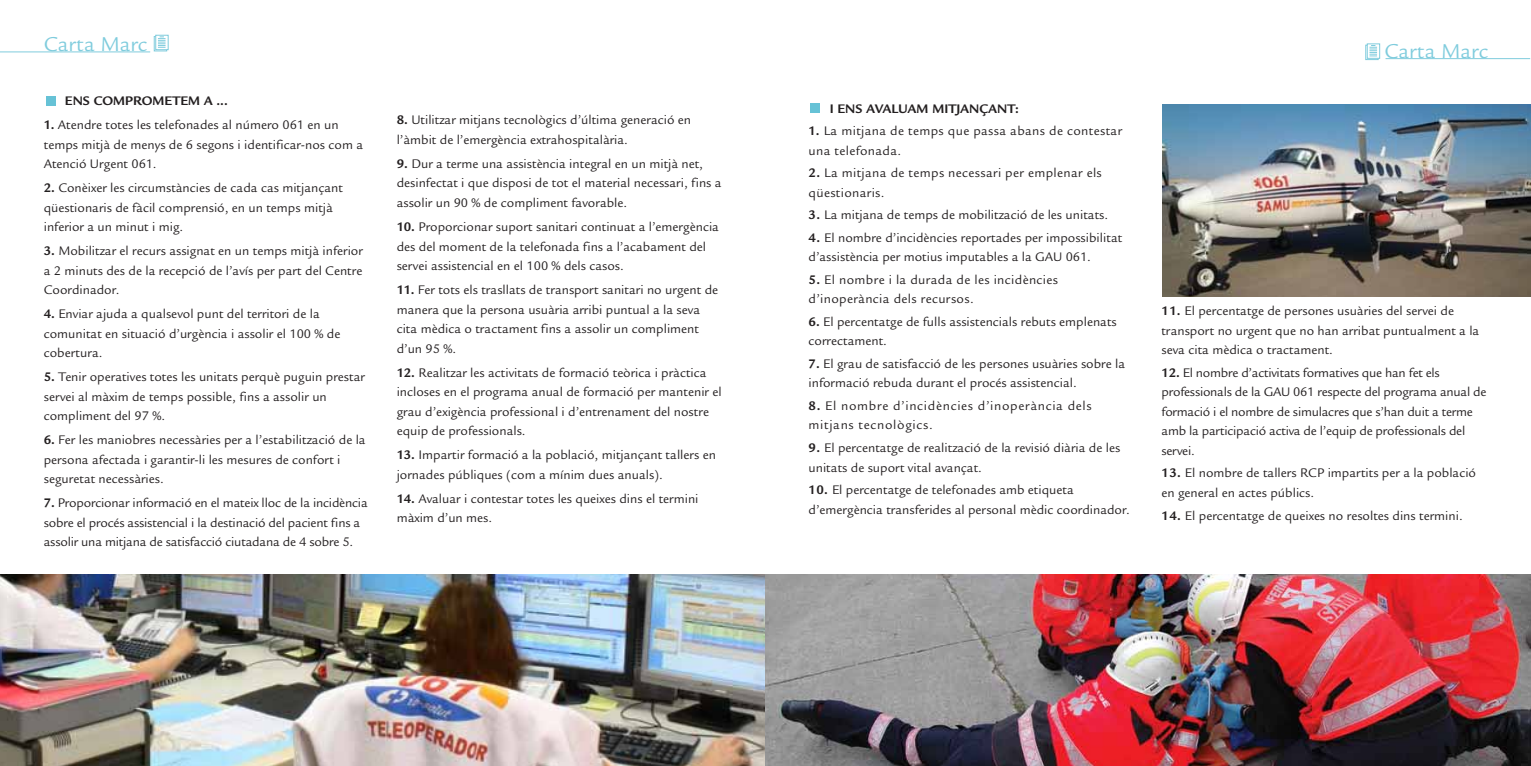
<style>
.page{position:relative;width:1531px;height:766px;background:#fff}
.page>*{position:absolute;margin:0;border:0;box-sizing:border-box;transform-origin:0 0}
.t1{font:21.75px "Legacy Sans";color:#80ccdd}
.t2{font:13.5px/19.5px "Legacy Sans";color:#231f20}
.t3{font:13.5px/19.5px "Legacy Sans";letter-spacing:-.02em;color:#231f20}
.t4{font:13.5px/19.5px "Legacy Sans";letter-spacing:.025em;color:#231f20}
.t5{font:13.5px/19.5px "Legacy Sans";letter-spacing:.05em;color:#231f20}
.t6{font:700 13.5px "Legacy Sans";color:#231f20}
.s1{font-weight:700}
</style>
<div class="page">
<div style="left:46px;top:96px;width:9px;height:9px;background:#66c2d6"></div>
<div style="left:811px;top:104px;width:9px;height:9px;background:#66c2d6"></div>
<img style="left:1162px;top:104px;width:368px;height:192px">
<img style="left:0;top:574px;width:1530px;height:191px">
<hr style="left:1385px;top:58px;width:145px;height:1px;background:#80ccdd">
<svg style="left:1365px;top:45px;width:13px;height:15px"></svg>
<div style="left:1367px;top:44px;width:13px;height:15px;background:#fff;border:1px solid #80ccdd"></div>
<svg style="left:1368px;top:45px;width:9px;height:13px"></svg>
<svg style="left:154px;top:36px;width:13px;height:15px"></svg>
<svg style="left:155px;top:35px;width:13px;height:15px"></svg>
<svg style="left:156px;top:37px;width:10px;height:12px"></svg>
<hr style="left:0;top:52px;width:150px;height:1px;background:#80ccdd">
<h1 class="t1" style="left:44px;top:32px;width:105px">Carta Marc</h1>
<h1 class="t1" style="left:1384px;top:39px;width:105px">Carta Marc</h1>
<p class="t6" style="left:65px;top:93px;width:164px">ENS COMPROMETEM A ...</p>
<p class="t2" style="left:44px;top:115px;width:321px"><span class="s1">1.</span> Atendre totes les telefonades al número 061 en un temps mitjà de menys de 6 segons i identificar-nos com a<br>Atenció Urgent 061.</p>
<p class="t2" style="left:44px;top:178px;width:301px"><span class="s1">2.</span> Conèixer les circumstàncies de cada cas mitjançant qüestionaris de fàcil comprensió, en un temps mitjà inferior a un minut i mig.</p>
<p class="t2" style="left:44px;top:241px;width:321px;text-align:justify"><span class="s1">3.</span> Mobilitzar el recurs assignat en un temps mitjà inferior a 2 minuts des de la recepció de l’avís per part del Centre Coordinador.</p>
<p class="t2" style="left:44px;top:304px;width:298px"><span class="s1">4.</span> Enviar ajuda a qualsevol punt del territori de la comunitat en situació d’urgència i assolir el 100 % de cobertura.</p>
<p class="t2" style="left:44px;top:367px;width:323px"><span class="s1">5.</span> Tenir operatives totes les unitats perquè puguin prestar servei al màxim de temps possible, fins a assolir un compliment del 97 %.</p>
<p class="t2" style="left:44px;top:430px;width:323px"><span class="s1">6.</span> Fer les maniobres necessàries per a l’estabilització de la persona afectada i garantir-li les mesures de confort i seguretat necessàries.</p>
<p class="t2" style="left:44px;top:493px;width:325px"><span class="s1">7.</span> Proporcionar informació en el mateix lloc de la incidència sobre el procés assistencial i la destinació del pacient fins a assolir una mitjana de satisfacció ciutadana de 4 sobre 5.</p>
<p class="t2" style="left:397px;top:110px;width:296px"><span class="s1">8.</span> Utilitzar mitjans tecnològics d’última generació en l’àmbit de l’emergència extrahospitalària.</p>
<p class="t2" style="left:397px;top:154px;width:326px"><span class="s1">9.</span> Dur a terme una assistència integral en un mitjà net, desinfectat i que disposi de tot el material necessari, fins a assolir un 90 % de compliment favorable.</p>
<p class="t2" style="left:397px;top:217px;width:324px"><span class="s1">10.</span> Proporcionar suport sanitari continuat a l’emergència des del moment de la telefonada fins a l’acabament del servei assistencial en el 100 % dels casos.</p>
<p class="t2" style="left:397px;top:280px;width:323px"><span class="s1">11.</span> Fer tots els trasllats de transport sanitari no urgent de manera que la persona usuària arribi puntual a la seva cita mèdica o tractament fins a assolir un compliment d’un 95 %.</p>
<p class="t2" style="left:397px;top:362px;width:326px"><span class="s1">12.</span> Realitzar les activitats de formació teòrica i pràctica incloses en el programa anual de formació per mantenir el grau d’exigència professional i d’entrenament del nostre equip de professionals.</p>
<p class="t2" style="left:397px;top:445px;width:321px"><span class="s1">13.</span> Impartir formació a la població, mitjançant tallers en jornades públiques (com a mínim dues anuals).</p>
<p class="t2" style="left:397px;top:488px;width:303px"><span class="s1">14.</span> Avaluar i contestar totes les queixes dins el termini màxim d’un mes.</p>
<p class="t6" style="left:830px;top:101px;width:191px">I ENS AVALUAM MITJANÇANT:</p>
<p class="t4" style="left:808px;top:121px;width:315px"><span class="s1">1.</span> La mitjana de temps que passa abans de contestar una telefonada.</p>
<p class="t4" style="left:808px;top:163px;width:295px"><span class="s1">2.</span> La mitjana de temps necessari per emplenar els qüestionaris.</p>
<p class="t2" style="left:808px;top:205px;width:301px"><span class="s1">3.</span> La mitjana de temps de mobilització de les unitats.</p>
<p class="t2" style="left:808px;top:228px;width:315px"><span class="s1">4.</span> El nombre d’incidències reportades per impossibilitat d’assistència per motius imputables a la GAU 061.</p>
<p class="t4" style="left:808px;top:270px;width:251px"><span class="s1">5.</span> El nombre i la durada de les incidències d’inoperància dels recursos.</p>
<p class="t2" style="left:808px;top:312px;width:310px"><span class="s1">6.</span> El percentatge de fulls assistencials rebuts emplenats correctament.</p>
<p class="t2" style="left:808px;top:354px;width:318px"><span class="s1">7.</span> El grau de satisfacció de les persones usuàries sobre la informació rebuda durant el procés assistencial.</p>
<p class="t5" style="left:808px;top:396px;width:285px"><span class="s1">8.</span> El nombre d’incidències d’inoperància dels mitjans tecnològics.</p>
<p class="t2" style="left:808px;top:438px;width:313px"><span class="s1">9.</span> El percentatge de realització de la revisió diària de les unitats de suport vital avançat.</p>
<p class="t2" style="left:808px;top:480px;width:323px"><span class="s1">10.</span> El percentatge de telefonades amb etiqueta d’emergència transferides al personal mèdic coordinador.</p>
<p class="t2" style="left:1161px;top:301px;width:319px"><span class="s1">11.</span> El percentatge de persones usuàries del servei de transport no urgent que no han arribat puntualment a la seva cita mèdica o tractament.</p>
<p class="t3" style="left:1161px;top:363px;width:326px"><span class="s1">12.</span> El nombre d’activitats formatives que han fet els professionals de la GAU 061 respecte del programa anual de formació i el nombre de simulacres que s’han duit a terme amb la participació activa de l’equip de professionals del servei.</p>
<p class="t2" style="left:1161px;top:463px;width:316px"><span class="s1">13.</span> El nombre de tallers RCP impartits per a la població en general en actes públics.</p>
<p class="t2" style="left:1161px;top:505px;width:303px"><span class="s1">14.</span> El percentatge de queixes no resoltes dins termini.</p>
</div>
